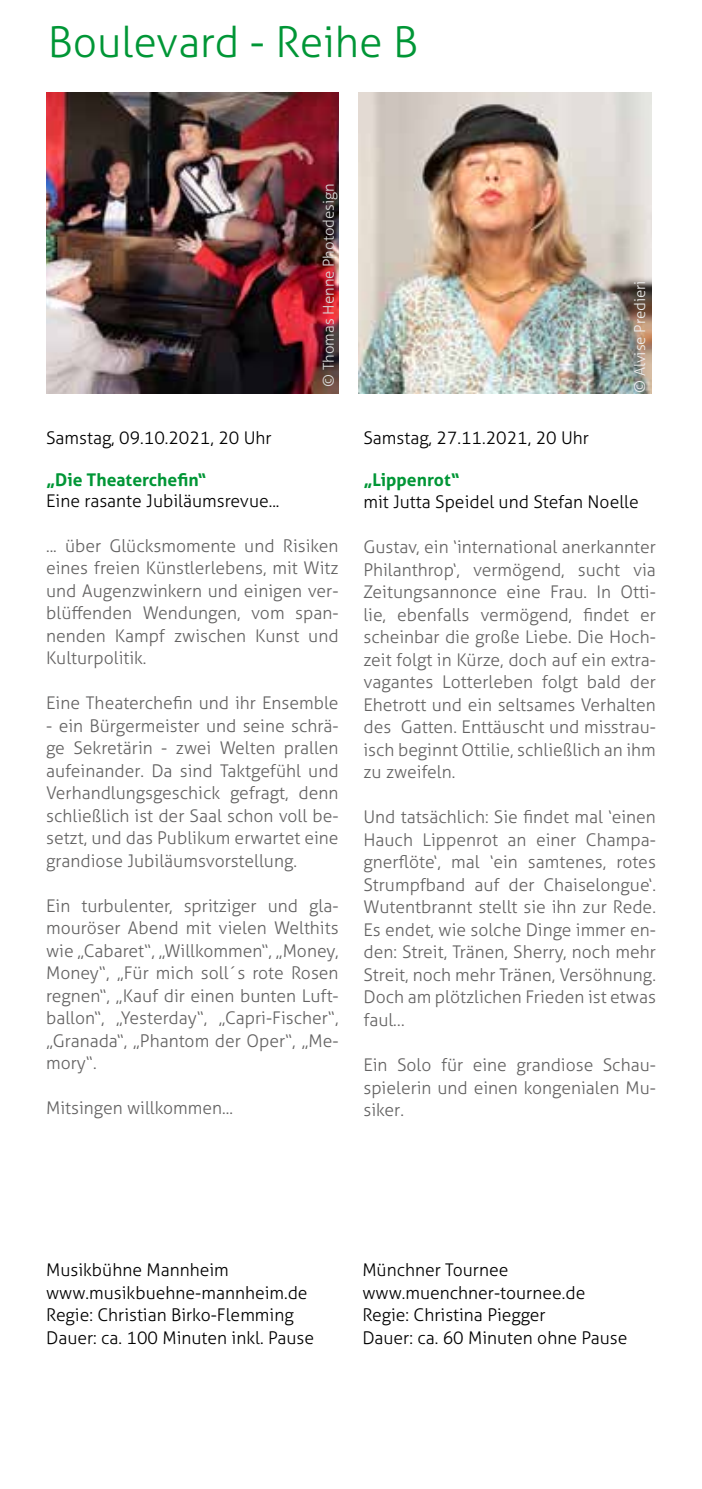
<style>
.page{position:relative;width:702px;height:1489px;background:#fff}
.page>*{position:absolute;margin:0;border:0;box-sizing:border-box;transform-origin:0 0}
.t1{font:300 42.5px "Aller";color:#009636}
.t2{font:300 17.5px/22.5px "Aller";color:#646363;text-align:justify}
.t3{font:300 17.5px/22.5px "Aller";color:#000}
.t4{font:700 17.5px "Aller";color:#009636}
.t5{font:300 15px "Aller";color:#dadada}
.t6{font:300 15px "Aller";color:#ededed}
</style>
<div class="page">
<img style="left:359px;top:93px;width:292px;height:300px">
<img style="left:46px;top:93px;width:292px;height:300px">
<h1 class="t1" style="left:48px;top:16px;width:372px">Boulevard - Reihe B</h1>
<p class="t5" style="left:319px;top:387px;width:205px;rotate:-90deg">© Thomas Henne Photodesign</p>
<p class="t6" style="left:630px;top:393px;width:114px;rotate:-90deg">© Alvise Predieri</p>
<p class="t3" style="left:46px;top:426px;width:227px">Samstag, 09.10.2021, 20 Uhr</p>
<p class="t4" style="left:46px;top:468px;width:162px">„Die Theaterchefin“</p>
<p class="t3" style="left:46px;top:489px;width:235px">Eine rasante Jubiläumsrevue...</p>
<p class="t2" style="left:46px;top:534px;width:294px">... über Glücksmomente und Risiken eines freien Künstlerlebens, mit Witz und Augenzwinkern und einigen ver&shy;blüffenden Wendungen, vom span&shy;nenden Kampf zwischen Kunst und Kulturpolitik.</p>
<p class="t2" style="left:46px;top:691px;width:294px">Eine Theaterchefin und ihr Ensemble</p>
<p class="t2" style="left:46px;top:714px;width:294px">- ein Bürgermeister und seine schrä&shy;ge Sekretärin - zwei Welten prallen aufeinander. Da sind Taktgefühl und Verhandlungsgeschick gefragt, denn schließlich ist der Saal schon voll be&shy;setzt, und das Publikum erwartet eine grandiose Jubiläumsvorstellung.</p>
<p class="t2" style="left:46px;top:894px;width:294px">Ein turbulenter, spritziger und gla&shy;mouröser Abend mit vielen Welthits wie „Cabaret“, „Willkommen“, „Money, Money“, „Für mich soll´s rote Rosen regnen“, „Kauf dir einen bunten Luft&shy;ballon“, „Yesterday“, „Capri-Fischer“, „Granada“, „Phantom der Oper“, „Me&shy;mory“.</p>
<p class="t2" style="left:46px;top:1096px;width:188px">Mitsingen willkommen...</p>
<p class="t3" style="left:363px;top:426px;width:227px">Samstag, 27.11.2021, 20 Uhr</p>
<p class="t4" style="left:363px;top:468px;width:98px">„Lippenrot“</p>
<p class="t3" style="left:363px;top:490px;width:277px">mit Jutta Speidel und Stefan Noelle</p>
<p class="t2" style="left:363px;top:535px;width:294px">Gustav, ein ‘international anerkannter Philanthrop‘, vermögend, sucht via Zeitungsannonce eine Frau. In Otti&shy;lie, ebenfalls vermögend, findet er scheinbar die große Liebe. Die Hoch&shy;zeit folgt in Kürze, doch auf ein extra&shy;vagantes Lotterleben folgt bald der Ehetrott und ein seltsames Verhalten des Gatten. Enttäuscht und misstrau&shy;isch beginnt Ottilie, schließlich an ihm zu zweifeln.</p>
<p class="t2" style="left:363px;top:805px;width:294px">Und tatsächlich: Sie findet mal ‘einen Hauch Lippenrot an einer Champa&shy;gnerflöte‘, mal ‘ein samtenes, rotes Strumpfband auf der Chaiselongue‘.<br>Wutentbrannt stellt sie ihn zur Rede.<br>Es endet, wie solche Dinge immer en&shy;den: Streit, Tränen, Sherry, noch mehr Streit, noch mehr Tränen, Versöhnung.<br>Doch am plötzlichen Frieden ist etwas faul…</p>
<p class="t2" style="left:363px;top:1053px;width:294px">Ein Solo für eine grandiose Schau&shy;spielerin und einen kongenialen Mu&shy;siker.</p>
<p class="t3" style="left:46px;top:1258px;width:269px">Musikbühne Mannheim www.musikbuehne-mannheim.de<br>Regie: Christian Birko-Flemming<br>Dauer: ca. 100 Minuten inkl. Pause</p>
<p class="t3" style="left:362px;top:1258px;width:266px">Münchner Tournee www.muenchner-tournee.de<br>Regie: Christina Piegger<br>Dauer: ca. 60 Minuten ohne Pause</p>
</div>
